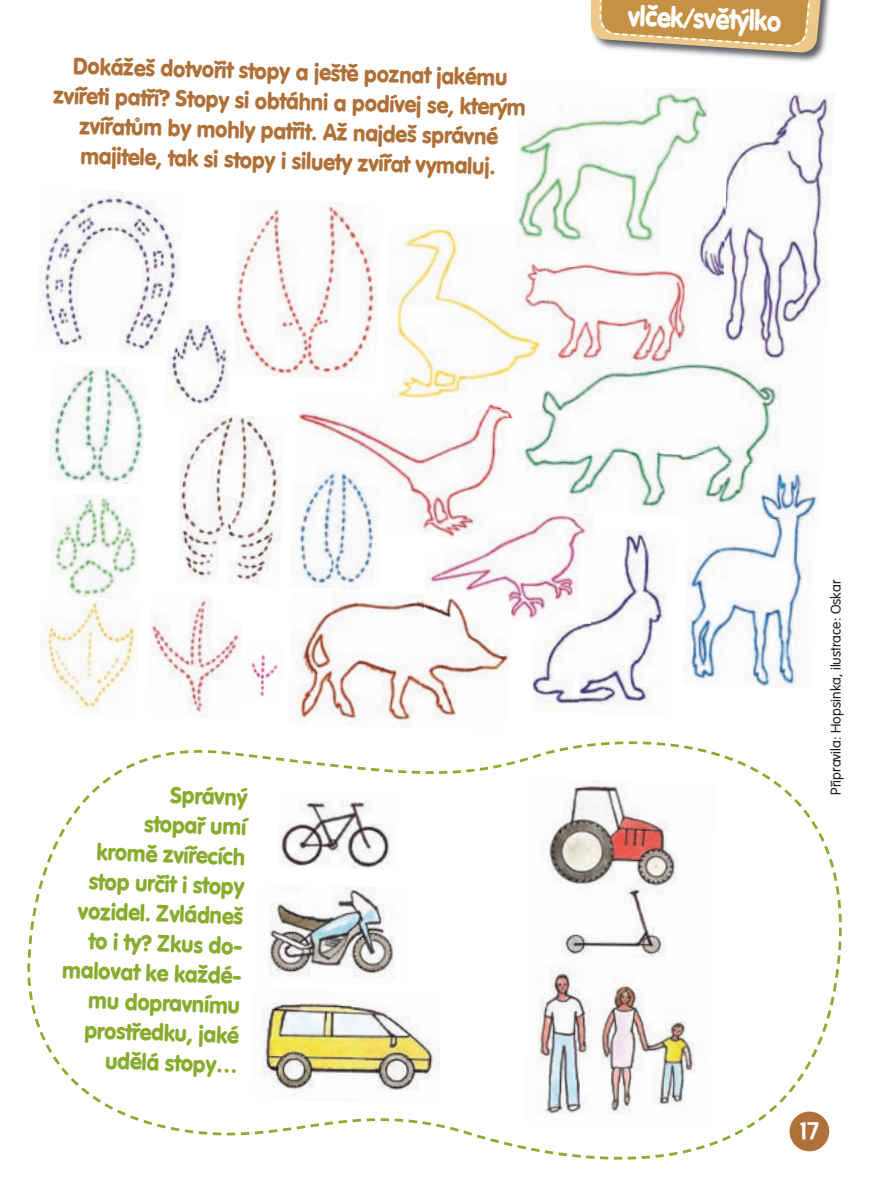
<style>
.page{position:relative;width:869px;height:1191px;background:#fff}
.page>*{position:absolute;margin:0;border:0;box-sizing:border-box;transform-origin:0 0}
.t1{font:700 28px "Vogue";color:#fff;scale:.9 1}
.t2{font:24.5px "Impress AT";color:#fff;scale:.95 1}
.t3{font:700 22.75px/29.8px "Vogue";color:#b07139;text-align:center;scale:.95 1}
.t4{font:700 22.75px "Vogue";color:#88ac2e;scale:.95 1}
.t5{font:14px "Vogue";letter-spacing:.005em;color:#231f20}
</style>
<div class="page">
<svg style="left:549px;top:741px;width:292px;height:236px"></svg>
<svg style="left:477px;top:1135px;width:352px;height:24px"></svg>
<svg style="left:28px;top:751px;width:808px;height:384px"></svg>
<div style="left:789px;top:1111px;width:39px;height:40px;background:#b07139;border-radius:50%"></div>
<img style="left:675px;top:0;width:155px;height:62px">
<svg style="left:590px;top:0;width:234px;height:53px;background:#c8a266"></svg>
<img style="left:523px;top:779px;width:192px;height:349px">
<img style="left:251px;top:988px;width:190px;height:114px">
<img style="left:277px;top:791px;width:121px;height:78px">
<img style="left:258px;top:884px;width:148px;height:100px">
<img style="left:298px;top:409px;width:206px;height:80px">
<img style="left:409px;top:489px;width:69px;height:41px">
<img style="left:234px;top:202px;width:146px;height:177px">
<img style="left:515px;top:87px;width:199px;height:178px">
<img style="left:714px;top:92px;width:120px;height:370px">
<img style="left:526px;top:265px;width:197px;height:191px">
<img style="left:524px;top:448px;width:193px;height:65px">
<img style="left:517px;top:98px;width:8px;height:23px">
<img style="left:504px;top:409px;width:9px;height:12px">
<img style="left:582px;top:530px;width:83px;height:181px">
<img style="left:533px;top:623px;width:49px;height:90px">
<img style="left:394px;top:224px;width:114px;height:173px">
<img style="left:398px;top:397px;width:105px;height:12px">
<img style="left:508px;top:226px;width:40px;height:185px">
<svg style="left:507px;top:401px;width:9px;height:9px"></svg>
<img style="left:684px;top:521px;width:119px;height:166px">
<img style="left:688px;top:462px;width:130px;height:59px">
<img style="left:424px;top:511px;width:170px;height:110px">
<img style="left:461px;top:533px;width:16px;height:6px">
<img style="left:534px;top:527px;width:59px;height:96px">
<img style="left:297px;top:589px;width:213px;height:137px">
<img style="left:423px;top:594px;width:88px;height:27px">
<img style="left:178px;top:415px;width:105px;height:168px">
<img style="left:251px;top:654px;width:27px;height:43px">
<img style="left:149px;top:596px;width:92px;height:120px">
<img style="left:166px;top:320px;width:63px;height:84px">
<img style="left:291px;top:505px;width:90px;height:85px">
<img style="left:293px;top:464px;width:90px;height:72px">
<img style="left:41px;top:600px;width:98px;height:108px">
<img style="left:49px;top:366px;width:95px;height:118px">
<img style="left:51px;top:495px;width:88px;height:103px">
<img style="left:40px;top:191px;width:143px;height:165px">
<img style="left:166px;top:319px;width:12px;height:37px">
<p class="t3" style="left:55px;top:48px;width:498px;rotate:2deg">Dokážeš dotvořit stopy a ještě poznat jakému zvířeti patří? Stopy si obtáhni a podívej se, kterým zvířatům by mohly patřit. Až najdeš správné majitele, tak si stopy i siluety zvířat vymaluj.</p>
<p class="t1" style="left:628px;top:-2px;width:172px;rotate:2deg">vlček/světýlko</p>
<p class="t4" style="left:171px;top:780px;width:82px;rotate:2deg">Správný</p>
<p class="t4" style="left:145px;top:809px;width:109px;rotate:2deg">stopař umí</p>
<p class="t4" style="left:97px;top:837px;width:157px;rotate:2deg">kromě zvířecích</p>
<p class="t4" style="left:89px;top:866px;width:165px;rotate:2deg">stop určit i stopy</p>
<p class="t4" style="left:79px;top:896px;width:175px;rotate:2deg">vozidel. Zvládneš</p>
<p class="t4" style="left:89px;top:926px;width:177px;rotate:2deg">to i ty? Zkus do-</p>
<p class="t4" style="left:63px;top:955px;width:203px;rotate:2deg">malovat ke každé-</p>
<p class="t4" style="left:89px;top:985px;width:161px;rotate:2deg">mu dopravnímu</p>
<p class="t4" style="left:85px;top:1015px;width:164px;rotate:2deg">prostředku, jaké</p>
<p class="t4" style="left:106px;top:1046px;width:141px;rotate:2deg">udělá stopy…</p>
<p class="t5" style="left:827px;top:794px;width:216px;rotate:-90deg">Připravila: Hopsinka, ilustrace: Oskar</p>
<p class="t2" style="left:799px;top:1116px;width:21px">17</p>
</div>
